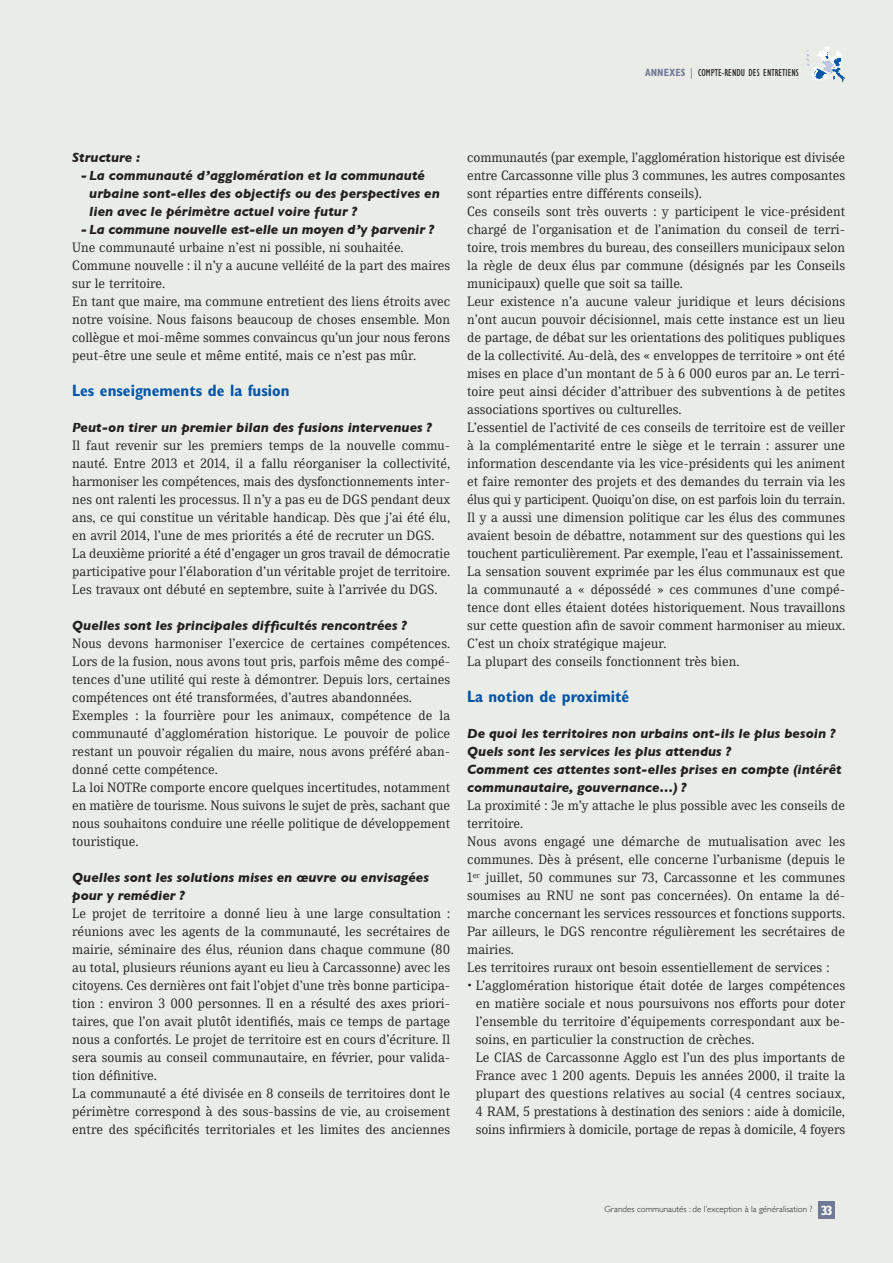
<style>
.page{position:relative;width:893px;height:1263px;background:#eaede7}
.page>*{position:absolute;margin:0;border:0;box-sizing:border-box;transform-origin:0 0}
.interview_intertitre{font:700 condensed 16.5px "Gill Sans";color:#0154a6}
.Interview-Texte_Cour{font:13.5px/18px "Skopex Serif";color:#231f20;text-align:justify}
.interview_question{font:italic 700 13.5px/18px "Gill Sans";color:#231f20}
.interview_txt_retrai{font:13.5px/18px "Skopex Serif";letter-spacing:-.01em;color:#231f20;text-align:justify}
.Interview-Texte_Cour-2{font:italic 700 13.5px "Gill Sans";color:#231f20}
.t1{font:700 condensed 13.5px "Gill Sans";color:#fff}
.t2{font:condensed 10.5px "Gill Sans";color:#231f20}
.t3{font:300 9px "Gill Sans";color:#231f20}
.s1{font-weight:700;color:#727998}
.s2{color:#727998}
</style>
<div class="page">
<div style="left:819px;top:1201px;width:16px;height:17px;background:#727998"></div>
<svg style="left:806px;top:47px;width:39px;height:35px"></svg>
<p class="t2" style="left:645px;top:67px;width:155px"><span class="s1">ANNEXES</span> <span class="s2">|</span> COMPTE-RENDU DES ENTRETIENS</p>
<p class="Interview-Texte_Cour-2" style="left:72px;top:150px;width:70px">Structure :</p>
<p class="interview_question" style="left:89px;top:166px;width:352px;text-indent:-9px">- La communauté d’agglomération et la communauté urbaine sont-elles des objectifs ou des perspectives en lien avec le périmètre actuel voire futur ?</p>
<p class="interview_question" style="left:81px;top:220px;width:355px">- La commune nouvelle est-elle un moyen d’y parvenir ?</p>
<p class="Interview-Texte_Cour" style="left:72px;top:238px;width:333px">Une communauté urbaine n’est ni possible, ni souhaitée.</p>
<p class="Interview-Texte_Cour" style="left:72px;top:256px;width:379px">Commune nouvelle : il n’y a aucune velléité de la part des maires sur le territoire.</p>
<p class="Interview-Texte_Cour" style="left:72px;top:292px;width:379px">En tant que maire, ma commune entretient des liens étroits avec notre voisine. Nous faisons beaucoup de choses ensemble. Mon collègue et moi-même sommes convaincus qu’un jour nous ferons peut-être une seule et même entité, mais ce n’est pas mûr.</p>
<p class="interview_intertitre" style="left:72px;top:381px;width:219px">Les enseignements de la fusion</p>
<p class="interview_question" style="left:72px;top:418px;width:361px">Peut-on tirer un premier bilan des fusions intervenues ?</p>
<p class="Interview-Texte_Cour" style="left:72px;top:436px;width:379px">Il faut revenir sur les premiers temps de la nouvelle commu&shy;nauté. Entre 2013 et 2014, il a fallu réorganiser la collectivité, harmoniser les compétences, mais des dysfonctionnements inter&shy;nes ont ralenti les processus. Il n’y a pas eu de DGS pendant deux ans, ce qui constitue un véritable handicap. Dès que j’ai été élu, en avril 2014, l’une de mes priorités a été de recruter un DGS.</p>
<p class="Interview-Texte_Cour" style="left:72px;top:544px;width:379px">La deuxième priorité a été d’engager un gros travail de démocratie participative pour l’élaboration d’un véritable projet de territoire.<br>Les travaux ont débuté en septembre, suite à l’arrivée du DGS.</p>
<p class="interview_question" style="left:72px;top:616px;width:336px">Quelles sont les principales difficultés rencontrées ?</p>
<p class="Interview-Texte_Cour" style="left:72px;top:634px;width:379px">Nous devons harmoniser l’exercice de certaines compétences.<br>Lors de la fusion, nous avons tout pris, parfois même des compé&shy;tences d’une utilité qui reste à démontrer. Depuis lors, certaines compétences ont été transformées, d’autres abandonnées.</p>
<p class="Interview-Texte_Cour" style="left:72px;top:706px;width:379px">Exemples : la fourrière pour les animaux, compétence de la communauté d’agglomération historique. Le pouvoir de police restant un pouvoir régalien du maire, nous avons préféré aban&shy;donné cette compétence.</p>
<p class="Interview-Texte_Cour" style="left:72px;top:778px;width:379px">La loi NOTRe comporte encore quelques incertitudes, notamment en matière de tourisme. Nous suivons le sujet de près, sachant que nous souhaitons conduire une réelle politique de développement touristique.</p>
<p class="interview_question" style="left:72px;top:868px;width:358px">Quelles sont les solutions mises en œuvre ou envisagées pour y remédier ?</p>
<p class="Interview-Texte_Cour" style="left:72px;top:904px;width:379px">Le projet de territoire a donné lieu à une large consultation : réunions avec les agents de la communauté, les secrétaires de mairie, séminaire des élus, réunion dans chaque commune (80 au total, plusieurs réunions ayant eu lieu à Carcassonne) avec les citoyens. Ces dernières ont fait l’objet d’une très bonne participa&shy;tion : environ 3 000 personnes. Il en a résulté des axes priori&shy;taires, que l’on avait plutôt identifiés, mais ce temps de partage nous a confortés. Le projet de territoire est en cours d’écriture. Il sera soumis au conseil communautaire, en février, pour valida&shy;tion définitive.</p>
<p class="Interview-Texte_Cour" style="left:72px;top:1084px;width:379px">La communauté a été divisée en 8 conseils de territoires dont le périmètre correspond à des sous-bassins de vie, au croisement entre des spécificités territoriales et les limites des anciennes</p>
<p class="Interview-Texte_Cour" style="left:467px;top:148px;width:379px">communautés (par exemple, l’agglomération historique est divisée entre Carcassonne ville plus 3 communes, les autres composantes sont réparties entre différents conseils).</p>
<p class="Interview-Texte_Cour" style="left:467px;top:202px;width:379px">Ces conseils sont très ouverts : y participent le vice-président chargé de l’organisation et de l’animation du conseil de terri&shy;toire, trois membres du bureau, des conseillers municipaux selon la règle de deux élus par commune (désignés par les Conseils municipaux) quelle que soit sa taille.</p>
<p class="Interview-Texte_Cour" style="left:467px;top:292px;width:379px">Leur existence n’a aucune valeur juridique et leurs décisions n’ont aucun pouvoir décisionnel, mais cette instance est un lieu de partage, de débat sur les orientations des politiques publiques de la collectivité. Au-delà, des « enveloppes de territoire » ont été mises en place d’un montant de 5 à 6 000 euros par an. Le terri&shy;toire peut ainsi décider d’attribuer des subventions à de petites associations sportives ou culturelles.</p>
<p class="Interview-Texte_Cour" style="left:467px;top:418px;width:379px">L’essentiel de l’activité de ces conseils de territoire est de veiller à la complémentarité entre le siège et le terrain : assurer une information descendante via les vice-présidents qui les animent et faire remonter des projets et des demandes du terrain via les élus qui y participent. Quoiqu’on dise, on est parfois loin du terrain.</p>
<p class="Interview-Texte_Cour" style="left:467px;top:508px;width:379px">Il y a aussi une dimension politique car les élus des communes avaient besoin de débattre, notamment sur des questions qui les touchent particulièrement. Par exemple, l’eau et l’assainissement.</p>
<p class="Interview-Texte_Cour" style="left:467px;top:562px;width:379px">La sensation souvent exprimée par les élus communaux est que la communauté a « dépossédé » ces communes d’une compé&shy;tence dont elles étaient dotées historiquement. Nous travaillons sur cette question afin de savoir comment harmoniser au mieux.<br>C’est un choix stratégique majeur.</p>
<p class="Interview-Texte_Cour" style="left:467px;top:652px;width:274px">La plupart des conseils fonctionnent très bien.</p>
<p class="interview_intertitre" style="left:467px;top:687px;width:164px">La notion de proximité</p>
<p class="interview_question" style="left:467px;top:724px;width:370px">De quoi les territoires non urbains ont-ils le plus besoin ?</p>
<p class="interview_question" style="left:467px;top:742px;width:266px">Quels sont les services les plus attendus ?</p>
<p class="interview_question" style="left:467px;top:760px;width:376px">Comment ces attentes sont-elles prises en compte (intérêt communautaire, gouvernance…) ?</p>
<p class="Interview-Texte_Cour" style="left:467px;top:796px;width:379px">La proximité : Je m’y attache le plus possible avec les conseils de territoire.</p>
<p class="Interview-Texte_Cour" style="left:467px;top:832px;width:379px">Nous avons engagé une démarche de mutualisation avec les communes. Dès à présent, elle concerne l’urbanisme (depuis le 1<sup>er</sup> juillet, 50 communes sur 73, Carcassonne et les communes soumises au RNU ne sont pas concernées). On entame la dé&shy;marche concernant les services ressources et fonctions supports.</p>
<p class="Interview-Texte_Cour" style="left:467px;top:922px;width:379px">Par ailleurs, le DGS rencontre régulièrement les secrétaires de mairies.</p>
<p class="Interview-Texte_Cour" style="left:467px;top:958px;width:364px">Les territoires ruraux ont besoin essentiellement de services :</p>
<p class="Interview-Texte_Cour" style="left:476px;top:976px;width:371px;text-indent:-9px">• L’agglomération historique était dotée de larges compétences en matière sociale et nous poursuivons nos efforts pour doter l’ensemble du territoire d’équipements correspondant aux be&shy;soins, en particulier la construction de crèches.</p>
<p class="interview_txt_retrai" style="left:476px;top:1048px;width:371px">Le CIAS de Carcassonne Agglo est l’un des plus importants de France avec 1 200 agents. Depuis les années 2000, il traite la plupart des questions relatives au social (4 centres sociaux, 4 RAM, 5 prestations à destination des seniors : aide à domicile, soins infirmiers à domicile, portage de repas à domicile, 4 foyers</p>
<p class="t3" style="left:604px;top:1202px;width:209px">Grandes communautés : de l’exception à la généralisation ?</p>
<p class="t1" style="left:821px;top:1202px;width:14px">33</p>
</div>
